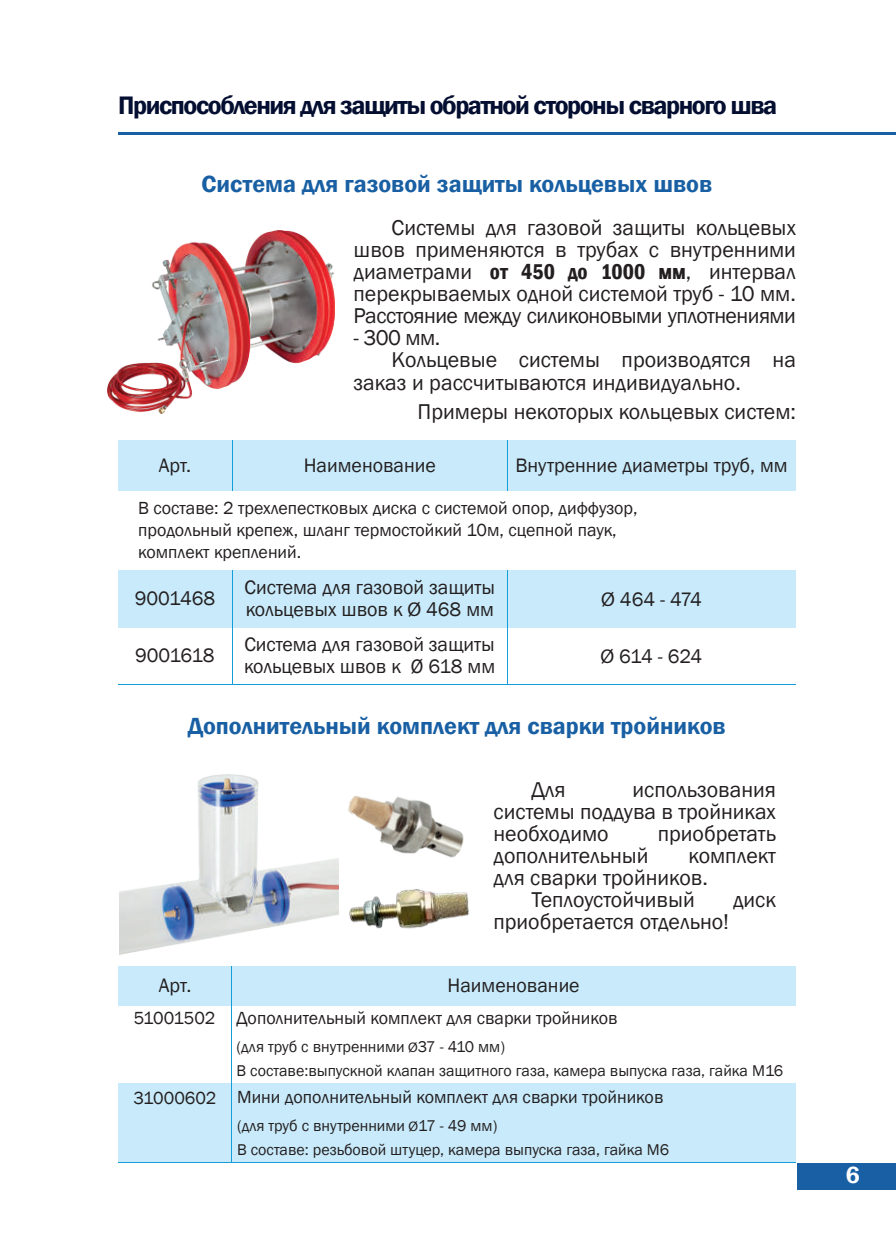
<style>
.page{position:relative;width:896px;height:1248px;background:#fff}
.page>*{position:absolute;margin:0;border:0;box-sizing:border-box;transform-origin:0 0}
.t1{font:600 26px "Franklin Gothic";letter-spacing:-.055em;color:#030e30}
.t2{font:600 24px "Franklin Gothic";color:#185fa3}
.t3{font:600 24px "Franklin Gothic";color:#fff}
.t4{font:22px/22px "Franklin Gothic";color:#231f20;text-align:justify}
.t5{font:20px/22px "Franklin Gothic";color:#231f20}
.t6{font:20px "Franklin Gothic";letter-spacing:-.02em;color:#231f20}
.t7{font:18px/22px "Franklin Gothic";color:#231f20}
.t8{font:16px/24px "Franklin Gothic";color:#231f20}
.s1{font-weight:600;font-stretch:condensed}
.s2{font-family:"Myriad Pro"}
.s3{font-family:"Myriad Pro";font-size:14px}
</style>
<div class="page">
<div style="left:797px;top:1162px;width:99px;height:26px;background:#185fa3"></div>
<hr style="left:118px;top:133px;width:778px;height:2px;background:#185fa3">
<div style="left:118px;top:965px;width:678px;height:40px;background:#c8eafa"></div>
<div style="left:118px;top:1082px;width:678px;height:80px;background:#c8eafa"></div>
<hr style="left:118px;top:1162px;width:678px;height:1px;background:#149dd9">
<hr style="left:231px;top:965px;width:1px;height:197px;background:#149dd9">
<div style="left:118px;top:440px;width:678px;height:50px;background:#c8eafa"></div>
<div style="left:118px;top:570px;width:678px;height:57px;background:#c8eafa"></div>
<hr style="left:118px;top:683px;width:677px;height:1px;background:#149dd9">
<hr style="left:232px;top:440px;width:1px;height:50px;background:#149dd9">
<hr style="left:507px;top:440px;width:1px;height:50px;background:#149dd9">
<hr style="left:507px;top:570px;width:1px;height:114px;background:#149dd9">
<hr style="left:232px;top:570px;width:1px;height:114px;background:#149dd9">
<img style="left:107px;top:231px;width:227px;height:183px">
<img style="left:119px;top:774px;width:219px;height:180px">
<img style="left:348px;top:795px;width:116px;height:63px">
<img style="left:349px;top:889px;width:120px;height:40px">
<p class="t1" style="left:118px;top:90px;width:660px">Приспособления для защиты обратной стороны сварного шва</p>
<p class="t2" style="left:201px;top:169px;width:512px">Система для газовой защиты кольцевых швов</p>
<p class="t4" style="left:354px;top:217px;width:444px;text-indent:38px">Системы для газовой защиты кольцевых швов применяются в трубах с внутренними диаметрами <span class="s1">от 450 до 1000 мм</span>, интервал перекрываемых одной системой труб - 10 мм.<br>Расстояние между силиконовыми уплотнениями</p>
<p class="t4" style="left:354px;top:327px;width:88px">- 300 мм.</p>
<p class="t4" style="left:391px;top:349px;width:406px">Кольцевые системы производятся на</p>
<p class="t4" style="left:354px;top:371px;width:389px">заказ и рассчитываются индивидуально.</p>
<p class="t4" style="left:417px;top:401px;width:380px">Примеры некоторых кольцевых систем:</p>
<p class="t5" style="left:304px;top:454px;width:133px">Наименование</p>
<p class="t5" style="left:515px;top:454px;width:274px">Внутренние диаметры труб, мм</p>
<p class="t5" style="left:159px;top:454px;width:34px">Арт.</p>
<p class="t7" style="left:138px;top:497px;width:501px">В составе: 2 трехлепестковых диска с системой опор, диффузор, продольный крепеж, шланг термостойкий 10м, сцепной паук, комплект креплений.</p>
<p class="t5" style="left:135px;top:588px;width:82px">9001468</p>
<p class="t6" style="left:135px;top:643px;width:81px">9001618</p>
<p class="t5" style="left:244px;top:577px;width:252px">Система для газовой защиты кольцевых швов к <span class="s2">Ø</span> 468 мм</p>
<p class="t5" style="left:601px;top:588px;width:102px"><span class="s2">Ø</span> 464 - 474</p>
<p class="t5" style="left:244px;top:633px;width:253px">Система для газовой защиты кольцевых швов к Ø 618 мм</p>
<p class="t5" style="left:600px;top:645px;width:103px"><span class="s2">Ø</span> 614 - 624</p>
<p class="t2" style="left:188px;top:711px;width:539px">Дополнительный комплект для сварки тройников</p>
<p class="t4" style="left:531px;top:779px;width:36px">Для</p>
<p class="t4" style="left:493px;top:779px;width:284px;text-indent:139px">использования системы поддува в тройниках необходимо</p>
<p class="t4" style="left:658px;top:823px;width:120px">приобретать</p>
<p class="t5" style="left:159px;top:974px;width:34px">Арт.</p>
<p class="t7" style="left:134px;top:1007px;width:83px">51001502</p>
<p class="t7" style="left:134px;top:1086px;width:84px">31000602</p>
<p class="t4" style="left:493px;top:845px;width:157px">дополнительный</p>
<p class="t4" style="left:688px;top:845px;width:89px">комплект</p>
<p class="t4" style="left:493px;top:867px;width:216px">для сварки тройников.</p>
<p class="t4" style="left:531px;top:889px;width:165px">Теплоустойчивый</p>
<p class="t4" style="left:733px;top:889px;width:44px">диск</p>
<p class="t4" style="left:493px;top:911px;width:237px">приобретается отдельно!</p>
<p class="t5" style="left:447px;top:974px;width:134px">Наименование</p>
<p class="t7" style="left:237px;top:1007px;width:382px">Дополнительный комплект для сварки тройников</p>
<p class="t8" style="left:237px;top:1035px;width:548px">(для труб с внутренними <span class="s3">Ø</span>37 - 410 мм)<br>В составе:выпускной клапан защитного газа, камера выпуска газа, гайка М16</p>
<p class="t7" style="left:237px;top:1085px;width:428px">Мини дополнительный комплект для сварки тройников</p>
<p class="t8" style="left:237px;top:1113px;width:433px">(для труб с внутренними <span class="s3">Ø</span>17 - 49 мм)<br>В составе: резьбовой штуцер, камера выпуска газа, гайка М6</p>
<p class="t3" style="left:846px;top:1160px;width:16px">6</p>
</div>
